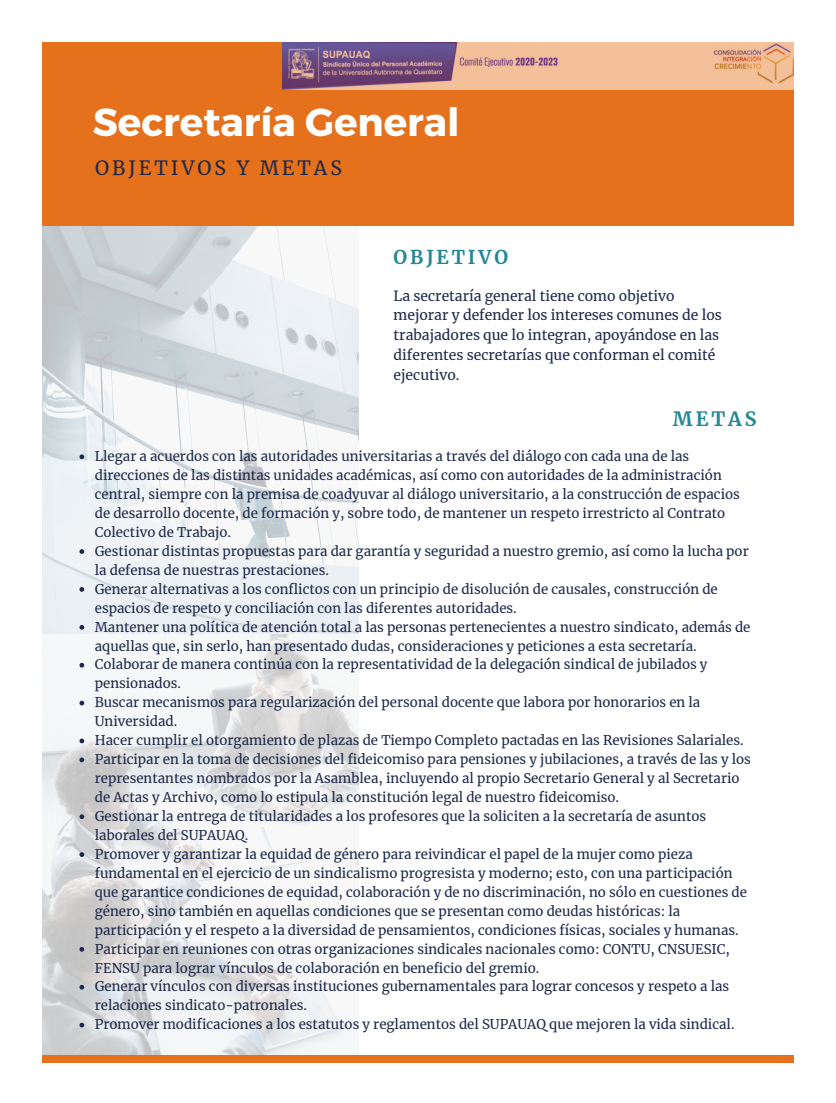
<style>
.page{position:relative;width:836px;height:1103px;background:#fff}
.page>*{position:absolute;margin:0;border:0;box-sizing:border-box;transform-origin:0 0}
.t1{font:700 39px "Montserrat";color:#fff}
.t2{font:19.5px "Merriweather";letter-spacing:.15em;color:#1d294a}
.t3{font:700 19.5px "Merriweather";letter-spacing:.15em;color:#248794}
.t4{font:700 18.9px "Merriweather";letter-spacing:.15em;color:#248794}
.t5{font:13.95px/20px "Merriweather";color:#1d294a}
.t6{font:13.2px/18.9px "Merriweather";color:#1d294a}
</style>
<div class="page">
<img style="left:42px;top:226px;width:316px;height:829px">
<div style="left:42px;top:1055px;width:751px;height:7px;background:#e5711c"></div>
<div style="left:42px;top:42px;width:751px;height:184px;background:#e5711c"></div>
<svg style="left:79px;top:454px;width:5px;height:5px"></svg>
<svg style="left:79px;top:549px;width:5px;height:5px"></svg>
<svg style="left:79px;top:587px;width:5px;height:5px"></svg>
<svg style="left:79px;top:625px;width:5px;height:5px"></svg>
<svg style="left:79px;top:663px;width:5px;height:4px"></svg>
<svg style="left:79px;top:701px;width:5px;height:4px"></svg>
<svg style="left:79px;top:738px;width:5px;height:5px"></svg>
<svg style="left:79px;top:757px;width:5px;height:5px"></svg>
<svg style="left:79px;top:814px;width:5px;height:5px"></svg>
<svg style="left:79px;top:852px;width:5px;height:5px"></svg>
<svg style="left:79px;top:947px;width:5px;height:4px"></svg>
<svg style="left:79px;top:985px;width:5px;height:4px"></svg>
<svg style="left:79px;top:1022px;width:5px;height:5px"></svg>
<img style="left:282px;top:42px;width:511px;height:47px">
<p class="t1" style="left:93px;top:96px;width:368px">Secretaría General</p>
<p class="t2" style="left:95px;top:156px;width:248px">OBJETIVOS Y METAS</p>
<p class="t4" style="left:393px;top:246px;width:116px">OBJETIVO</p>
<p class="t5" style="left:393px;top:285px;width:330px">La secretaría general tiene como objetivo mejorar y defender los intereses comunes de los trabajadores que lo integran, apoyándose en las diferentes secretarías que conforman el comité ejecutivo.</p>
<p class="t3" style="left:673px;top:407px;width:85px">METAS</p>
<p class="t6" style="left:95px;top:447px;width:646px">Llegar a acuerdos con las autoridades universitarias a través del diálogo con cada una de las direcciones de las distintas unidades académicas, así como con autoridades de la administración central, siempre con la premisa de coadyuvar al diálogo universitario, a la construcción de espacios de desarrollo docente, de formación y, sobre todo, de mantener un respeto irrestricto al Contrato Colectivo de Trabajo.</p>
<p class="t6" style="left:95px;top:542px;width:655px">Gestionar distintas propuestas para dar garantía y seguridad a nuestro gremio, así como la lucha por la defensa de nuestras prestaciones.</p>
<p class="t6" style="left:95px;top:579px;width:624px">Generar alternativas a los conflictos con un principio de disolución de causales, construcción de espacios de respeto y conciliación con las diferentes autoridades.</p>
<p class="t6" style="left:95px;top:617px;width:657px">Mantener una política de atención total a las personas pertenecientes a nuestro sindicato, además de aquellas que, sin serlo, han presentado dudas, consideraciones y peticiones a esta secretaría.</p>
<p class="t6" style="left:95px;top:655px;width:614px">Colaborar de manera continúa con la representatividad de la delegación sindical de jubilados y pensionados.</p>
<p class="t6" style="left:95px;top:693px;width:607px">Buscar mecanismos para regularización del personal docente que labora por honorarios en la<br>Universidad.</p>
<p class="t6" style="left:95px;top:731px;width:650px">Hacer cumplir el otorgamiento de plazas de Tiempo Completo pactadas en las Revisiones Salariales.</p>
<p class="t6" style="left:95px;top:750px;width:657px">Participar en la toma de decisiones del fideicomiso para pensiones y jubilaciones, a través de las y los representantes nombrados por la Asamblea, incluyendo al propio Secretario General y al Secretario de Actas y Archivo, como lo estipula la constitución legal de nuestro fideicomiso.</p>
<p class="t6" style="left:95px;top:807px;width:613px">Gestionar la entrega de titularidades a los profesores que la soliciten a la secretaría de asuntos laborales del SUPAUAQ.</p>
<p class="t6" style="left:95px;top:844px;width:653px">Promover y garantizar la equidad de género para reivindicar el papel de la mujer como pieza fundamental en el ejercicio de un sindicalismo progresista y moderno; esto, con una participación que garantice condiciones de equidad, colaboración y de no discriminación, no sólo en cuestiones de género, sino también en aquellas condiciones que se presentan como deudas históricas: la participación y el respeto a la diversidad de pensamientos, condiciones físicas, sociales y humanas.</p>
<p class="t6" style="left:95px;top:939px;width:636px">Participar en reuniones con otras organizaciones sindicales nacionales como: CONTU, CNSUESIC,<br>FENSU para lograr vínculos de colaboración en beneficio del gremio.</p>
<p class="t6" style="left:95px;top:977px;width:636px">Generar vínculos con diversas instituciones gubernamentales para lograr concesos y respeto a las relaciones sindicato-patronales.</p>
<p class="t6" style="left:95px;top:1015px;width:641px">Promover modificaciones a los estatutos y reglamentos del SUPAUAQ que mejoren la vida sindical.</p>
</div>
